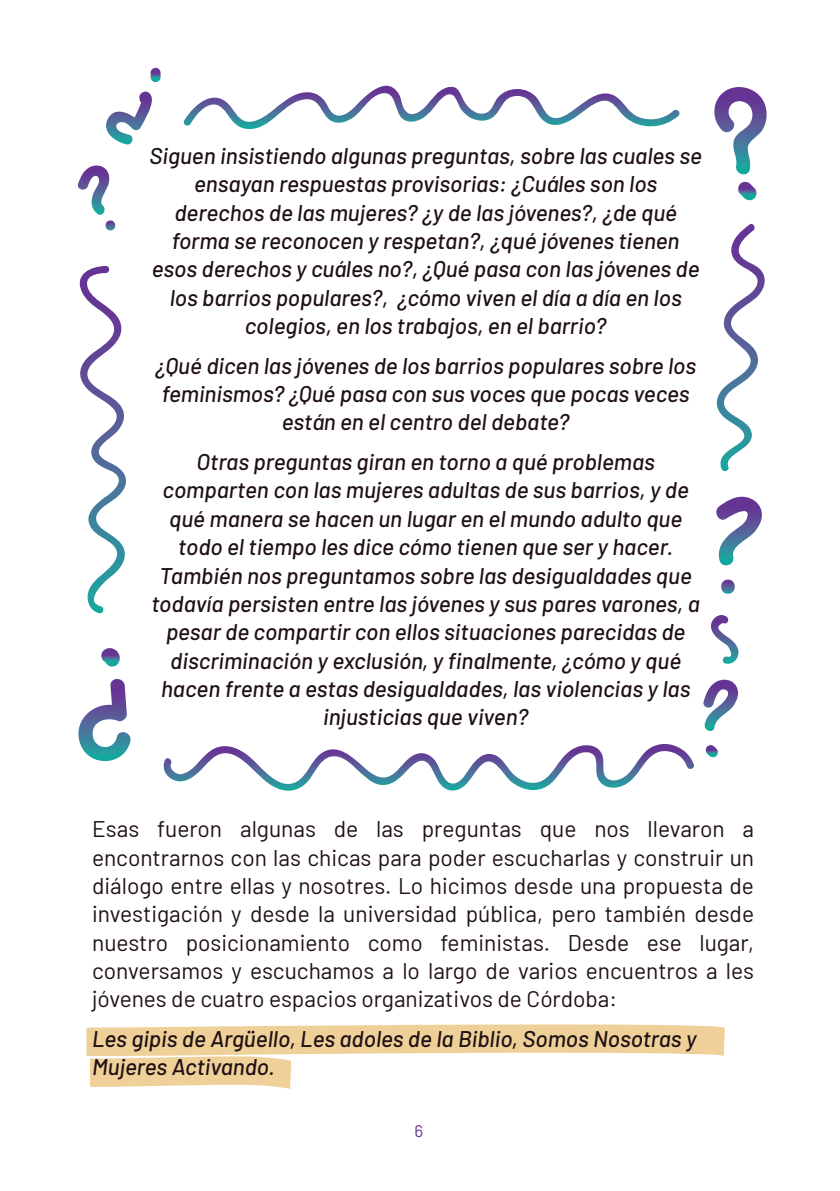
<style>
.page{position:relative;width:840px;height:1191px;background:#fff}
.page>*{position:absolute;margin:0;border:0;box-sizing:border-box;transform-origin:0 0}
.t1{font:italic 500 22.6px/28.4px "Barlow";color:#1f1114;text-align:center}
.t2{font:22.6px/28.4px "Barlow";color:#1f1114;text-align:justify}
.t3{font:17px "Barlow";color:#663494}
</style>
<div class="page">
<svg style="left:86px;top:1024px;width:638px;height:65px"></svg>
<svg style="left:714px;top:87px;width:53px;height:114px"></svg>
<svg style="left:78px;top:679px;width:53px;height:83px"></svg>
<svg style="left:101px;top:648px;width:19px;height:18px"></svg>
<svg style="left:77px;top:165px;width:39px;height:65px"></svg>
<svg style="left:716px;top:497px;width:46px;height:69px"></svg>
<svg style="left:721px;top:579px;width:14px;height:15px"></svg>
<svg style="left:106px;top:92px;width:46px;height:53px"></svg>
<svg style="left:150px;top:68px;width:10px;height:14px"></svg>
<svg style="left:703px;top:679px;width:35px;height:52px"></svg>
<svg style="left:705px;top:745px;width:13px;height:13px"></svg>
<svg style="left:716px;top:224px;width:49px;height:247px"></svg>
<svg style="left:711px;top:615px;width:28px;height:49px"></svg>
<svg style="left:163px;top:744px;width:531px;height:47px"></svg>
<svg style="left:79px;top:266px;width:48px;height:348px"></svg>
<svg style="left:183px;top:85px;width:497px;height:44px"></svg>
<p class="t1" style="left:149px;top:140px;width:553px">Siguen insistiendo algunas preguntas, sobre las cuales se ensayan respuestas provisorias: ¿Cuáles son los derechos de las mujeres? ¿y de las jóvenes?, ¿de qué forma se reconocen y respetan?, ¿qué jóvenes tienen esos derechos y cuáles no?, ¿Qué pasa con las jóvenes de los barrios populares?, ¿cómo viven el día a día en los colegios, en los trabajos, en el barrio?</p>
<p class="t1" style="left:155px;top:349px;width:542px">¿Qué dicen las jóvenes de los barrios populares sobre los feminismos? ¿Qué pasa con sus voces que pocas veces están en el centro del debate?</p>
<p class="t1" style="left:151px;top:446px;width:549px">Otras preguntas giran en torno a qué problemas comparten con las mujeres adultas de sus barrios, y de qué manera se hacen un lugar en el mundo adulto que todo el tiempo les dice cómo tienen que ser y hacer.<br>También nos preguntamos sobre las desigualdades que todavía persisten entre las jóvenes y sus pares varones, a pesar de compartir con ellos situaciones parecidas de discriminación y exclusión, y finalmente, ¿cómo y qué hacen frente a estas desigualdades, las violencias y las injusticias que viven?</p>
<p class="t2" style="left:92px;top:813px;width:663px">Esas fueron algunas de las preguntas que nos llevaron a encontrarnos con las chicas para poder escucharlas y construir un diálogo entre ellas y nosotres. Lo hicimos desde una propuesta de investigación y desde la universidad pública, pero también desde nuestro posicionamiento como feministas. Desde ese lugar, conversamos y escuchamos a lo largo de varios encuentros a les jóvenes de cuatro espacios organizativos de Córdoba:</p>
<p class="t1" style="left:92px;top:1023px;width:605px;text-align:left">Les gipis de Argüello, Les adoles de la Biblio, Somos Nosotras y<br>Mujeres Activando.</p>
<p class="t3" style="left:414px;top:1118px;width:10px">6</p>
</div>
